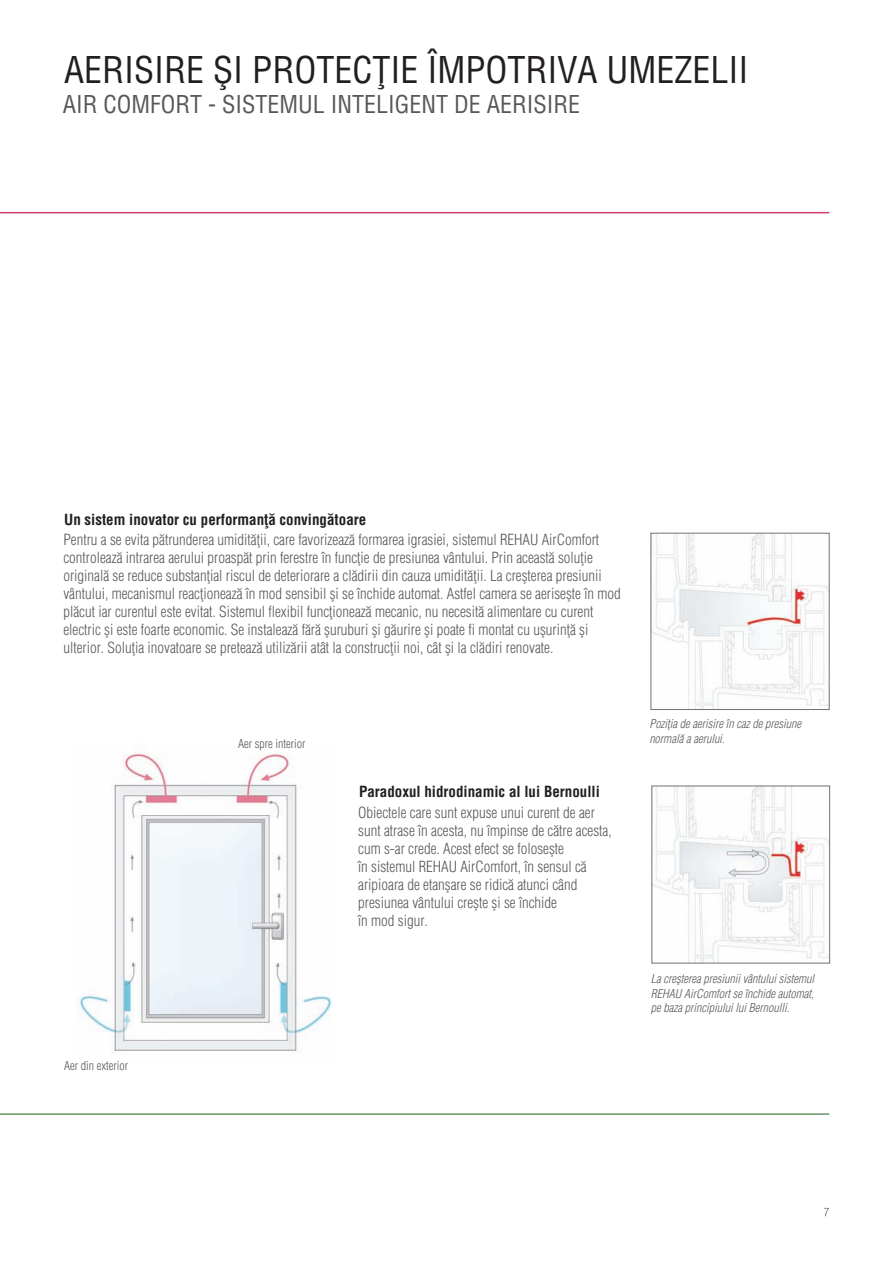
<style>
.page{position:relative;width:893px;height:1263px;background:#fff}
.page>*{position:absolute;margin:0;border:0;box-sizing:border-box;transform-origin:0 0}
.t1{font:condensed 36px "Helvetica Rom";color:#231f20}
.t2{font:condensed 24px "Helvetica Rom";color:#57585a}
.t3{font:300 condensed 15px/18px "Helvetica Rom";color:#57585a}
.t4{font:700 condensed 15px "Helvetica Rom";color:#231f20}
.t5{font:italic 300 condensed 12px/14.4px "Helvetica Rom";color:#57585a}
.t6{font:300 condensed 12px "Helvetica Rom";color:#57585a}
</style>
<div class="page">
<svg style="left:824px;top:1208px;width:5px;height:8px"></svg>
<img style="left:650px;top:533px;width:177px;height:176px">
<img style="left:651px;top:786px;width:177px;height:177px">
<img style="left:77px;top:750px;width:255px;height:303px">
<div style="left:651px;top:533px;width:178px;height:177px;border:1px solid #717275"></div>
<hr style="left:0;top:212px;width:829px;height:1px;background:#d13c76">
<hr style="left:0;top:1113px;width:829px;height:2px;background:#689666">
<h1 class="t1" style="left:64px;top:54px;width:686px">AERISIRE {I PROTEC}IE ÎMPOTRIVA UMEZELII</h1>
<h2 class="t2" style="left:63px;top:95px;width:519px">AIR COMFORT - SISTEMUL INTELIGENT DE AERISIRE</h2>
<p class="t4" style="left:64px;top:513px;width:304px">Un sistem inovator cu performan]` conving`toare</p>
<p class="t3" style="left:63px;top:532px;width:559px">Pentru a se evita p`trunderea umidit`]ii, care favorizeaz` formarea igrasiei, sistemul REHAU AirComfort controleaz` intrarea aerului proasp`t prin ferestre în func]ie de presiunea vântului. Prin aceast` solu]ie original` se reduce substan]ial riscul de deteriorare a cl`dirii din cauza umidit`]ii. La cre[terea presiunii vântului, mecanismul reac]ioneaz` în mod sensibil [i se închide automat. Astfel camera se aerise[te în mod pl`cut iar curentul este evitat. Sistemul flexibil func]ioneaz` mecanic, nu necesit` alimentare cu curent electric [i este foarte economic. Se instaleaz` f`r` [uruburi [i g`urire [i poate fi montat cu u[urin]` [i ulterior. Solu]ia inovatoare se preteaz` utiliz`rii atât la construc]ii noi, cât [i la cl`diri renovate.</p>
<p class="t6" style="left:64px;top:1061px;width:65px">Aer din exterior</p>
<p class="t6" style="left:238px;top:738px;width:69px">Aer spre interior</p>
<p class="t4" style="left:359px;top:786px;width:242px">Paradoxul hidrodinamic al lui Bernoulli</p>
<p class="t3" style="left:358px;top:805px;width:255px">Obiectele care sunt expuse unui curent de aer sunt atrase în acesta, nu împinse de c`tre acesta, cum s-ar crede. Acest efect se folose[te<br>în sistemul REHAU AirComfort, în sensul c` aripioara de etan[are se ridic` atunci când presiunea vântului cre[te [i se închide<br>în mod sigur.</p>
<p class="t5" style="left:649px;top:717px;width:153px">Pozi]ia de aerisire în caz de presiune normal` a aerului.</p>
<p class="t5" style="left:651px;top:972px;width:165px;text-align:justify">La cre[terea presiunii vântului sistemul REHAU AirComfort se închide automat, pe baza principiului lui Bernoulli.</p>
</div>
